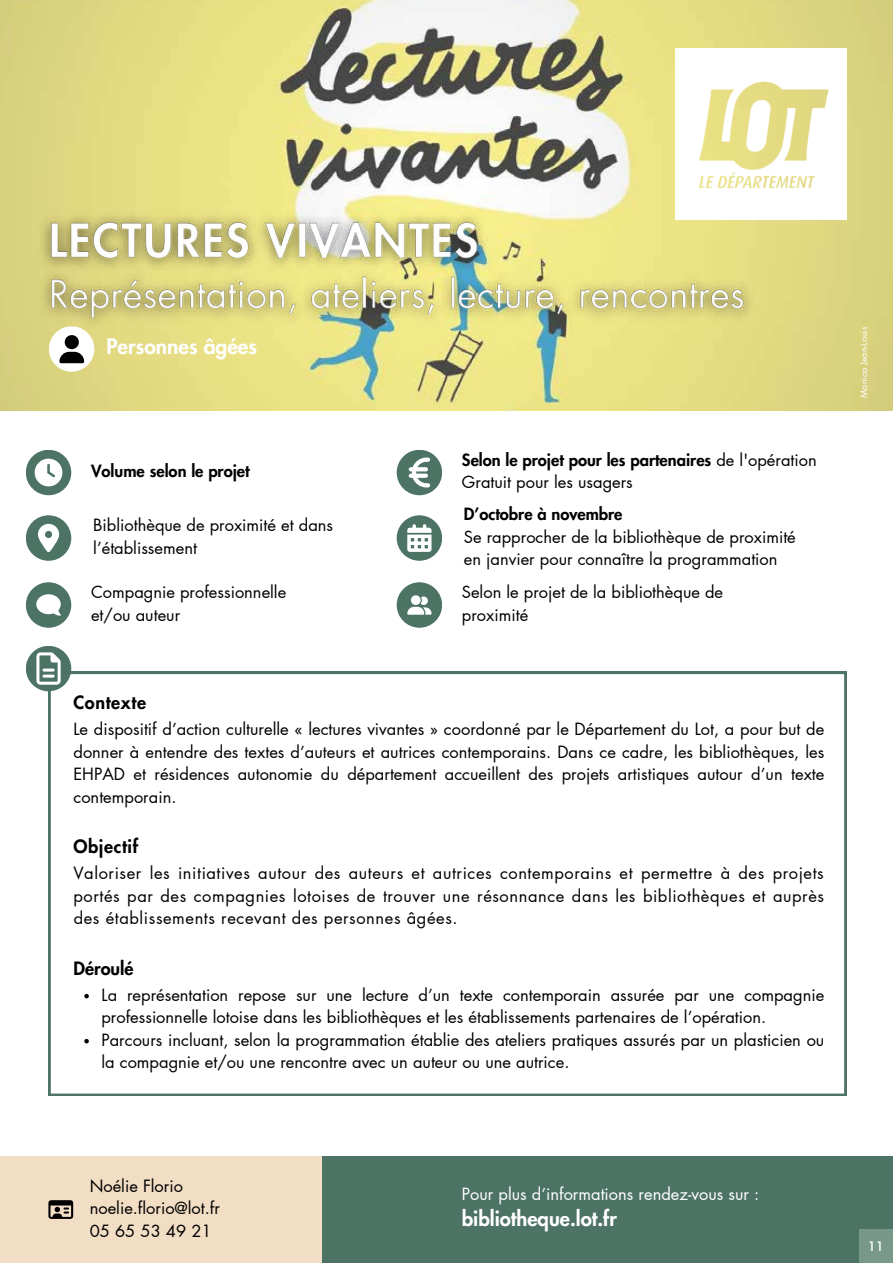
<style>
.page{position:relative;width:893px;height:1263px;background:#fff}
.page>*{position:absolute;margin:0;border:0;box-sizing:border-box;transform-origin:0 0}
.t1{font:800 21px "Futura LT Pro";color:#fff}
.t2{font:800 20.25px "Futura LT Pro";color:#fff}
.t3{font:800 18px "Futura LT Pro";letter-spacing:.035em;color:#000}
.t4{font:800 18px "Futura LT Pro";color:#000}
.t5{font:16.5px/22.5px "Futura LT Pro";color:#000}
.t6{font:800 16.5px "Futura LT Pro";color:#000}
.t7{font:16.5px "Futura LT Pro";color:#fff}
.t8{font:500 13.5px "Futura BT";color:#fff}
.t9{font:9px "Futura LT Pro";color:#fff}
.s1{font-weight:800}
</style>
<div class="page">
<img style="left:0;top:0;width:893px;height:411px">
<img style="left:676px;top:48px;width:171px;height:171px">
<div style="left:321px;top:1156px;width:572px;height:107px;background:#4c7364"></div>
<div style="left:0;top:1156px;width:321px;height:107px;background:#f2dec4"></div>
<svg style="left:48px;top:1200px;width:25px;height:19px"></svg>
<svg style="left:49px;top:672px;width:797px;height:424px"></svg>
<div style="left:26px;top:450px;width:45px;height:45px;background:#4c7364;border-radius:23px"></div>
<svg style="left:35px;top:459px;width:27px;height:27px"></svg>
<div style="left:397px;top:450px;width:45px;height:45px;background:#4c7364;border-radius:23px"></div>
<svg style="left:409px;top:457px;width:21px;height:30px"></svg>
<div style="left:26px;top:515px;width:45px;height:46px;background:#4c7364;border-radius:23px"></div>
<svg style="left:38px;top:524px;width:21px;height:28px"></svg>
<div style="left:397px;top:515px;width:45px;height:46px;background:#4c7364;border-radius:23px"></div>
<svg style="left:407px;top:524px;width:24px;height:28px"></svg>
<div style="left:397px;top:582px;width:45px;height:46px;background:#4c7364;border-radius:23px"></div>
<svg style="left:407px;top:595px;width:24px;height:20px"></svg>
<div style="left:26px;top:582px;width:45px;height:46px;background:#4c7364;border-radius:23px"></div>
<svg style="left:36px;top:594px;width:25px;height:22px"></svg>
<div style="left:26px;top:646px;width:45px;height:45px;background:#4c7364;border-radius:23px"></div>
<svg style="left:36px;top:652px;width:25px;height:33px"></svg>
<img style="left:31px;top:203px;width:734px;height:136px">
<svg style="left:84px;top:994px;width:5px;height:4px"></svg>
<svg style="left:84px;top:1039px;width:5px;height:4px"></svg>
<div style="left:49px;top:326px;width:45px;height:46px;background:#fff;border-radius:23px"></div>
<svg style="left:59px;top:335px;width:25px;height:28px"></svg>
<div style="left:859px;top:1229px;width:34px;height:34px;background:#78998a"></div>
<p class="t1" style="left:106px;top:330px;width:152px">Personnes âgées</p>
<p class="t6" style="left:91px;top:458px;width:160px">Volume selon le projet</p>
<p class="t5" style="left:93px;top:514px;width:241px">Bibliothèque de proximité et dans l’établissement</p>
<p class="t5" style="left:91px;top:581px;width:197px">Compagnie professionnelle et/ou auteur</p>
<p class="t5" style="left:462px;top:448px;width:356px"><span class="s1">Selon le projet pour les partenaires</span> de l'opération<br>Gratuit pour les usagers</p>
<p class="t6" style="left:464px;top:501px;width:160px">D’octobre à novembre</p>
<p class="t5" style="left:464px;top:525px;width:333px">Se rapprocher de la bibliothèque de proximité en janvier pour connaître la programmation</p>
<p class="t5" style="left:462px;top:581px;width:263px">Selon le projet de la bibliothèque de proximité</p>
<p class="t3" style="left:73px;top:689px;width:74px">Contexte</p>
<p class="t5" style="left:73px;top:718px;width:752px;text-align:justify">Le dispositif d’action culturelle « lectures vivantes » coordonné par le Département du Lot, a pour but de donner à entendre des textes d’auteurs et autrices contemporains. Dans ce cadre, les bibliothèques, les EHPAD et résidences autonomie du département accueillent des projets artistiques autour d’un texte contemporain.</p>
<p class="t3" style="left:73px;top:833px;width:66px">Objectif</p>
<p class="t5" style="left:73px;top:862px;width:752px;text-align:justify">Valoriser les initiatives autour des auteurs et autrices contemporains et permettre à des projets portés par des compagnies lotoises de trouver une résonnance dans les bibliothèques et auprès des établissements recevant des personnes âgées.</p>
<p class="t4" style="left:73px;top:954px;width:62px">Déroulé</p>
<p class="t5" style="left:101px;top:983px;width:724px">La représentation repose sur une lecture d’un texte contemporain assurée par une compagnie professionnelle lotoise dans les bibliothèques et les établissements partenaires de l’opération.<br>Parcours incluant, selon la programmation établie des ateliers pratiques assurés par un plasticien ou la compagnie et/ou une rencontre avec un auteur ou une autrice.</p>
<p class="t9" style="left:858px;top:398px;width:72px;rotate:-90deg">Manica Jean-Louis</p>
<p class="t5" style="left:90px;top:1174px;width:132px">Noélie Florio noelie.florio@lot.fr<br>05 65 53 49 21</p>
<p class="t7" style="left:462px;top:1183px;width:299px">Pour plus d’informations rendez-vous sur :</p>
<p class="t2" style="left:462px;top:1203px;width:156px">bibliotheque.lot.fr</p>
<p class="t8" style="left:868px;top:1238px;width:18px">11</p>
</div>
